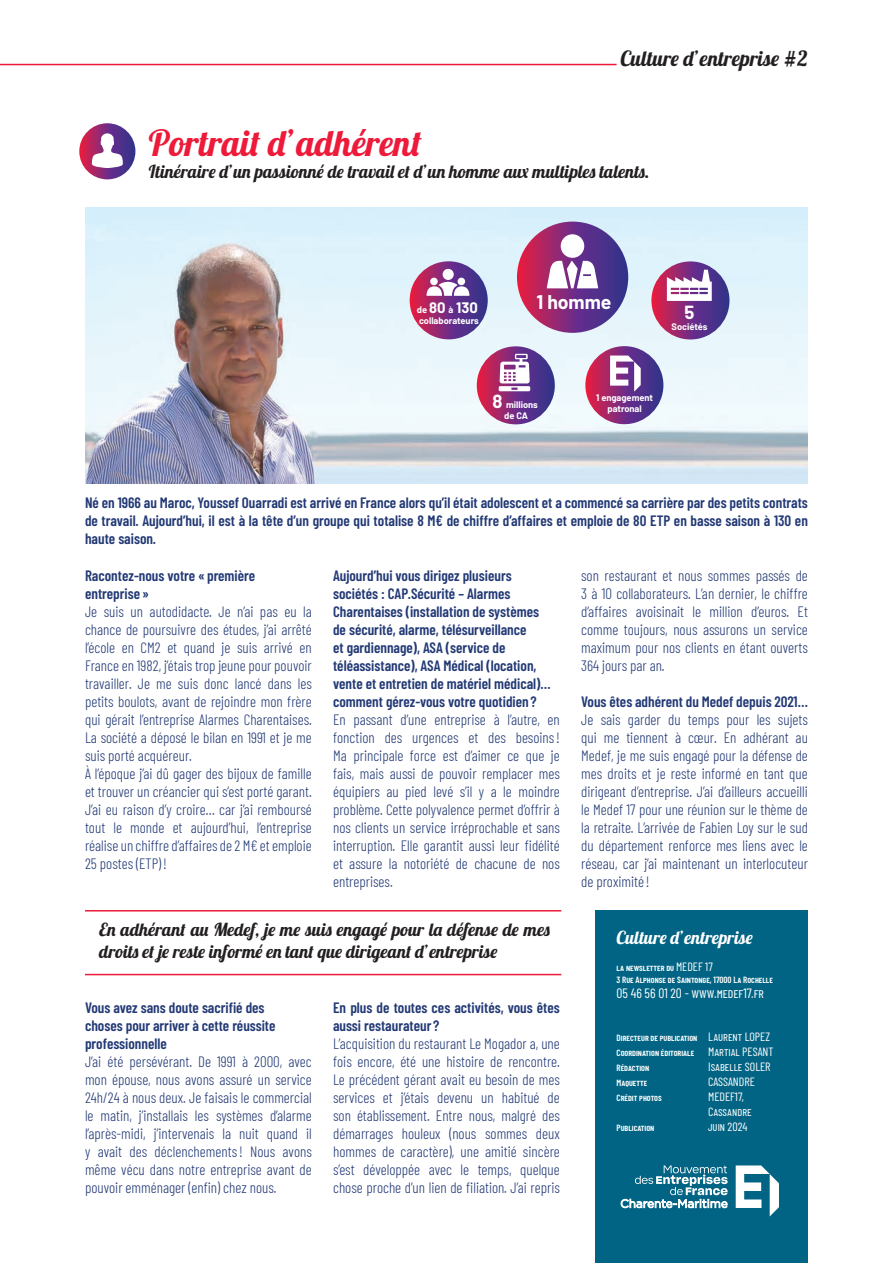
<style>
.page{position:relative;width:893px;height:1263px;background:#fff}
.page>*{position:absolute;margin:0;border:0;box-sizing:border-box;transform-origin:0 0}
.TITRE_1{font:36px "Lobster 1.4";color:#ed1a3a}
.TITRE_1-2{font:21px "Lobster 1.4";color:#231f20}
.t1{font:700 19.35px "Barlow";color:#fff}
.t2{font:700 18.45px "Barlow";color:#fff}
.Citation{font:18px/21.6px "Lobster 1.4";letter-spacing:.015em;color:#231f20}
.Citation-2{font:18px "Lobster 1.4";color:#fff}
.Texte{font:300 15px/18px "Barlow Condensed";color:#223975;text-align:justify}
.Texte_B{font:600 15px/18px "Barlow Condensed";color:#223975}
.t3{font:700 14.85px "Barlow";color:#fff}
.OURS_nom{font:13.5px "Barlow Condensed";color:#fff}
.OURS_mentions{font:12px/15px "Barlow Condensed";color:#fff}
.t4{font:700 9.3px/11.1px "Barlow";color:#fff;text-align:center}
.OURS_mentions-2{font:600 9px "Barlow Condensed";color:#fff}
.s1{font-size:9.3px}
.s2{font-size:18.45px}
.s3{font-weight:400;font-size:12px}
</style>
<div class="page">
<div style="left:595px;top:910px;width:213px;height:353px;background:#016484"></div>
<img style="left:85px;top:207px;width:722px;height:277px">
<svg style="left:410px;top:261px;width:78px;height:78px;background:#7d2d7a"></svg>
<div style="left:443px;top:269px;width:11px;height:11px;background:#fff;border-radius:50%"></div>
<div style="left:458px;top:278px;width:7px;height:7px;background:#fff;border-radius:50%"></div>
<svg style="left:426px;top:282px;width:43px;height:14px"></svg>
<div style="left:430px;top:278px;width:8px;height:7px;background:#fff;border-radius:50%"></div>
<svg style="left:517px;top:222px;width:111px;height:111px;background:#7d2c78"></svg>
<div style="left:561px;top:234px;width:23px;height:24px;background:#fff;border-radius:50%"></div>
<svg style="left:547px;top:260px;width:51px;height:28px"></svg>
<svg style="left:477px;top:346px;width:78px;height:78px;background:#7e2e79"></svg>
<svg style="left:499px;top:354px;width:31px;height:37px"></svg>
<svg style="left:585px;top:346px;width:78px;height:78px;background:#802d78"></svg>
<svg style="left:610px;top:356px;width:31px;height:36px"></svg>
<svg style="left:651px;top:261px;width:78px;height:78px;background:#7f2e79"></svg>
<svg style="left:667px;top:270px;width:45px;height:31px"></svg>
<hr style="left:85px;top:910px;width:476px;height:1px;background:#ed1a3a">
<hr style="left:85px;top:974px;width:476px;height:1px;background:#ed1a3a">
<hr style="left:0;top:64px;width:617px;height:1px;background:#ed1a3a">
<svg style="left:736px;top:1165px;width:43px;height:51px"></svg>
<svg style="left:620px;top:1165px;width:108px;height:43px"></svg>
<svg style="left:79px;top:123px;width:56px;height:56px"></svg>
<svg style="left:92px;top:133px;width:31px;height:35px"></svg>
<p class="TITRE_1-2" style="left:620px;top:45px;width:189px">Culture d’entreprise #2</p>
<p class="TITRE_1" style="left:149px;top:120px;width:274px">Portrait d’adhérent</p>
<p class="Citation" style="left:149px;top:160px;width:502px">Itinéraire d’un passionné de travail et d’un homme aux multiples talents.</p>
<p class="t3" style="left:417px;top:296px;width:63px"><span class="s1">de</span> 80 <span class="s1">à</span> 130</p>
<p class="t4" style="left:419px;top:314px;width:61px">collaborateurs</p>
<p class="t1" style="left:537px;top:288px;width:76px">1 homme</p>
<p class="t2" style="left:685px;top:299px;width:11px">5</p>
<p class="t4" style="left:672px;top:320px;width:37px">Sociétés</p>
<p class="t4" style="left:492px;top:398px;width:47px"><span class="s2">8</span> millions de CA</p>
<p class="t4" style="left:596px;top:391px;width:58px">1 engagement patronal</p>
<p class="Texte_B" style="left:85px;top:493px;width:724px;text-align:justify">Né en 1966 au Maroc, Youssef Ouarradi est arrivé en France alors qu’il était adolescent et a commencé sa carrière par des petits contrats de travail. Aujourd’hui, il est à la tête d’un groupe qui totalise 8 M€ de chiffre d’affaires et emploie de 80 ETP en basse saison à 130 en haute saison.</p>
<p class="Texte_B" style="left:85px;top:565px;width:172px">Racontez-nous votre « première entreprise »</p>
<p class="Texte" style="left:85px;top:601px;width:228px">Je suis un autodidacte. Je n’ai pas eu la chance de poursuivre des études, j’ai arrêté l’école en CM2 et quand je suis arrivé en France en 1982, j’étais trop jeune pour pouvoir travailler. Je me suis donc lancé dans les petits boulots, avant de rejoindre mon frère qui gérait l’entreprise Alarmes Charentaises.<br>La société a déposé le bilan en 1991 et je me suis porté acquéreur.</p>
<p class="Texte" style="left:85px;top:763px;width:228px">À l’époque j’ai dû gager des bijoux de famille et trouver un créancier qui s’est porté garant.<br>J’ai eu raison d’y croire… car j’ai remboursé tout le monde et aujourd’hui, l’entreprise réalise un chiffre d’affaires de 2 M€ et emploie 25 postes (ETP) !</p>
<p class="Texte_B" style="left:333px;top:565px;width:219px">Aujourd’hui vous dirigez plusieurs sociétés : CAP.Sécurité – Alarmes Charentaises (installation de systèmes de sécurité, alarme, télésurveillance<br>et gardiennage), ASA (service de téléassistance), ASA Médical (location, vente et entretien de matériel médical)… comment gérez-vous votre quotidien ?</p>
<p class="Texte" style="left:333px;top:709px;width:228px">En passant d’une entreprise à l’autre, en fonction des urgences et des besoins!<br>Ma principale force est d’aimer ce que je fais, mais aussi de pouvoir remplacer mes équipiers au pied levé s’il y a le moindre problème. Cette polyvalence permet d’offrir à nos clients un service irréprochable et sans interruption. Elle garantit aussi leur fidélité et assure la notoriété de chacune de nos entreprises.</p>
<p class="Texte" style="left:581px;top:565px;width:228px">son restaurant et nous sommes passés de 3 à 10 collaborateurs. L’an dernier, le chiffre d’affaires avoisinait le million d’euros. Et comme toujours, nous assurons un service maximum pour nos clients en étant ouverts 364 jours par an.</p>
<p class="Texte_B" style="left:581px;top:691px;width:228px">Vous êtes adhérent du Medef depuis 2021…</p>
<p class="Texte" style="left:581px;top:709px;width:228px">Je sais garder du temps pour les sujets qui me tiennent à cœur. En adhérant au Medef, je me suis engagé pour la défense de mes droits et je reste informé en tant que dirigeant d’entreprise. J’ai d’ailleurs accueilli le Medef 17 pour une réunion sur le thème de la retraite. L’arrivée de Fabien Loy sur le sud du département renforce mes liens avec le réseau, car j’ai maintenant un interlocuteur de proximité !</p>
<p class="Citation" style="left:99px;top:919px;width:452px">En adhérant au Medef, je me suis engagé pour la défense de mes droits et je reste informé en tant que dirigeant d’entreprise</p>
<p class="Texte_B" style="left:85px;top:997px;width:192px">Vous avez sans doute sacrifié des choses pour arriver à cette réussite professionnelle</p>
<p class="Texte" style="left:85px;top:1051px;width:228px">J’ai été persévérant. De 1991 à 2000, avec mon épouse, nous avons assuré un service 24h/24 à nous deux. Je faisais le commercial le matin, j’installais les systèmes d’alarme l’après-midi, j’intervenais la nuit quand il y avait des déclenchements! Nous avons même vécu dans notre entreprise avant de pouvoir emménager (enfin) chez nous.</p>
<p class="Texte_B" style="left:333px;top:997px;width:228px">En plus de toutes ces activités, vous êtes aussi restaurateur ?</p>
<p class="Texte" style="left:333px;top:1033px;width:228px">L’acquisition du restaurant Le Mogador a, une fois encore, été une histoire de rencontre.<br>Le précédent gérant avait eu besoin de mes services et j’étais devenu un habitué de son établissement. Entre nous, malgré des démarrages houleux (nous sommes deux hommes de caractère), une amitié sincère s’est développée avec le temps, quelque chose proche d’un lien de filiation. J’ai repris</p>
<p class="Citation-2" style="left:617px;top:926px;width:138px">Culture d’entreprise</p>
<p class="OURS_mentions-2" style="left:617px;top:961px;width:98px">la newsletter du <span class="s3">MEDEF 17</span></p>
<p class="OURS_mentions-2" style="left:617px;top:973px;width:158px">3 Rue Alphonse de Saintonge, 17000 La Rochelle</p>
<p class="OURS_nom" style="left:617px;top:983px;width:149px">05 46 56 01 20 - www.medef17.fr</p>
<p class="OURS_mentions-2" style="left:617px;top:1031px;width:155px">Directeur de publication <span class="s3">Laurent LOPEZ</span></p>
<p class="OURS_mentions-2" style="left:617px;top:1046px;width:158px">Coordination éditoriale <span class="s3">Martial PESANT</span></p>
<p class="OURS_mentions-2" style="left:617px;top:1061px;width:34px">Rédaction</p>
<p class="OURS_mentions" style="left:708px;top:1058px;width:64px">Isabelle SOLER</p>
<p class="OURS_mentions-2" style="left:617px;top:1076px;width:32px">Maquette</p>
<p class="OURS_mentions" style="left:708px;top:1073px;width:48px">CASSANDRE</p>
<p class="OURS_mentions-2" style="left:617px;top:1091px;width:47px">Crédit photos</p>
<p class="OURS_mentions" style="left:708px;top:1088px;width:45px">MEDEF17,<br>Cassandre</p>
<p class="OURS_mentions-2" style="left:617px;top:1121px;width:39px">Publication</p>
<p class="OURS_mentions" style="left:708px;top:1118px;width:41px">juin 2024</p>
</div>
